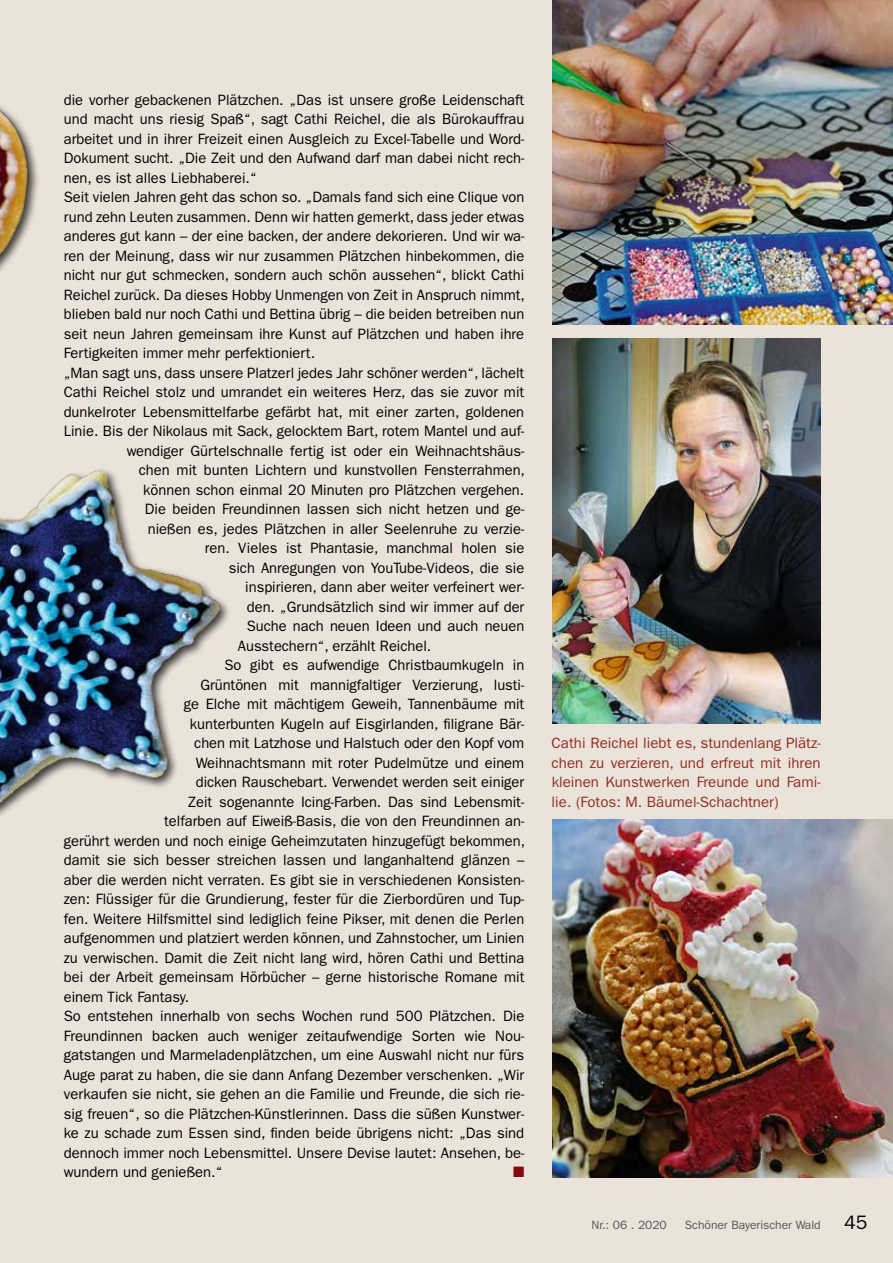
<style>
.page{position:relative;width:893px;height:1263px;background:#ebe3d9}
.page>*{position:absolute;margin:0;border:0;box-sizing:border-box;transform-origin:0 0}
.t1{font:15px "Franklin Gothic";color:#000}
.t2{font:15px/19.5px "Franklin Gothic";color:#912d21;text-align:justify}
.t3{font:15px "Zapf Dingbats";color:#820a13}
.t4{font:12px "Franklin Gothic";color:#545556}
.s1{font-size:19.5px;color:#000}
</style>
<div class="page">
<img style="left:553px;top:0;width:340px;height:325px">
<img style="left:553px;top:339px;width:268px;height:385px">
<img style="left:553px;top:820px;width:340px;height:358px">
<img style="left:0;top:106px;width:38px;height:166px">
<img style="left:0;top:469px;width:229px;height:344px">
<p class="t1" style="left:64px;top:91px;width:462px">die vorher gebackenen Plätzchen. „Das ist unsere große Leidenschaft</p>
<p class="t1" style="left:64px;top:110px;width:462px">und macht uns riesig Spaß“, sagt Cathi Reichel, die als Bürokauffrau</p>
<p class="t1" style="left:64px;top:130px;width:462px">arbeitet und in ihrer Freizeit einen Ausgleich zu Excel-Tabelle und Word-</p>
<p class="t1" style="left:64px;top:149px;width:462px">Dokument sucht. „Die Zeit und den Aufwand darf man dabei nicht rech-</p>
<p class="t1" style="left:64px;top:169px;width:195px">nen, es ist alles Liebhaberei.“</p>
<p class="t1" style="left:64px;top:188px;width:462px">Seit vielen Jahren geht das schon so. „Damals fand sich eine Clique von</p>
<p class="t1" style="left:64px;top:208px;width:462px">rund zehn Leuten zusammen. Denn wir hatten gemerkt, dass jeder etwas</p>
<p class="t1" style="left:64px;top:227px;width:462px">anderes gut kann – der eine backen, der andere dekorieren. Und wir wa-</p>
<p class="t1" style="left:64px;top:247px;width:462px">ren der Meinung, dass wir nur zusammen Plätzchen hinbekommen, die</p>
<p class="t1" style="left:64px;top:266px;width:462px">nicht nur gut schmecken, sondern auch schön aussehen“, blickt Cathi</p>
<p class="t1" style="left:64px;top:286px;width:463px">Reichel zurück. Da dieses Hobby Unmengen von Zeit in Anspruch nimmt,</p>
<p class="t1" style="left:64px;top:305px;width:462px">blieben bald nur noch Cathi und Bettina übrig – die beiden betreiben nun</p>
<p class="t1" style="left:64px;top:325px;width:462px">seit neun Jahren gemeinsam ihre Kunst auf Plätzchen und haben ihre</p>
<p class="t1" style="left:64px;top:344px;width:253px">Fertigkeiten immer mehr perfektioniert.</p>
<p class="t1" style="left:64px;top:364px;width:462px">„Man sagt uns, dass unsere Platzerl jedes Jahr schöner werden“, lächelt</p>
<p class="t1" style="left:64px;top:383px;width:462px">Cathi Reichel stolz und umrandet ein weiteres Herz, das sie zuvor mit</p>
<p class="t1" style="left:64px;top:403px;width:462px">dunkelroter Lebensmittelfarbe gefärbt hat, mit einer zarten, goldenen</p>
<p class="t1" style="left:64px;top:422px;width:462px">Linie. Bis der Nikolaus mit Sack, gelocktem Bart, rotem Mantel und auf-</p>
<p class="t1" style="left:127px;top:442px;width:399px">wendiger Gürtelschnalle fertig ist oder ein Weihnachtshäus-</p>
<p class="t1" style="left:139px;top:461px;width:388px">chen mit bunten Lichtern und kunstvollen Fensterrahmen,</p>
<p class="t1" style="left:143px;top:481px;width:382px">können schon einmal 20 Minuten pro Plätzchen vergehen.</p>
<p class="t1" style="left:145px;top:500px;width:381px">Die beiden Freundinnen lassen sich nicht hetzen und ge-</p>
<p class="t1" style="left:148px;top:520px;width:378px">nießen es, jedes Plätzchen in aller Seelenruhe zu verzie-</p>
<p class="t1" style="left:205px;top:539px;width:321px">ren. Vieles ist Phantasie, manchmal holen sie</p>
<p class="t1" style="left:229px;top:559px;width:297px">sich Anregungen von YouTube-Videos, die sie</p>
<p class="t1" style="left:245px;top:578px;width:281px">inspirieren, dann aber weiter verfeinert wer-</p>
<p class="t1" style="left:247px;top:598px;width:279px">den. „Grundsätzlich sind wir immer auf der</p>
<p class="t1" style="left:247px;top:617px;width:279px">Suche nach neuen Ideen und auch neuen</p>
<p class="t1" style="left:238px;top:637px;width:195px">Ausstechern“, erzählt Reichel.</p>
<p class="t1" style="left:224px;top:656px;width:302px">So gibt es aufwendige Christbaumkugeln in</p>
<p class="t1" style="left:200px;top:676px;width:325px">Grüntönen mit mannigfaltiger Verzierung, lusti-</p>
<p class="t1" style="left:184px;top:695px;width:342px">ge Elche mit mächtigem Geweih, Tannenbäume mit</p>
<p class="t1" style="left:190px;top:715px;width:336px">kunterbunten Kugeln auf Eisgirlanden, filigrane Bär-</p>
<p class="t1" style="left:194px;top:734px;width:331px">chen mit Latzhose und Halstuch oder den Kopf vom</p>
<p class="t1" style="left:196px;top:754px;width:330px">Weihnachtsmann mit roter Pudelmütze und einem</p>
<p class="t1" style="left:196px;top:773px;width:330px">dicken Rauschebart. Verwendet werden seit einiger</p>
<p class="t1" style="left:188px;top:793px;width:338px">Zeit sogenannte Icing-Farben. Das sind Lebensmit-</p>
<p class="t1" style="left:164px;top:812px;width:362px">telfarben auf Eiweiß-Basis, die von den Freundinnen an-</p>
<p class="t1" style="left:64px;top:832px;width:463px">gerührt werden und noch einige Geheimzutaten hinzugefügt bekommen,</p>
<p class="t1" style="left:64px;top:851px;width:462px">damit sie sich besser streichen lassen und langanhaltend glänzen –</p>
<p class="t1" style="left:64px;top:871px;width:462px">aber die werden nicht verraten. Es gibt sie in verschiedenen Konsisten-</p>
<p class="t1" style="left:64px;top:890px;width:462px">zen: Flüssiger für die Grundierung, fester für die Zierbordüren und Tup-</p>
<p class="t1" style="left:64px;top:910px;width:462px">fen. Weitere Hilfsmittel sind lediglich feine Pikser, mit denen die Perlen</p>
<p class="t1" style="left:64px;top:929px;width:462px">aufgenommen und platziert werden können, und Zahnstocher, um Linien</p>
<p class="t1" style="left:64px;top:949px;width:462px">zu verwischen. Damit die Zeit nicht lang wird, hören Cathi und Bettina</p>
<p class="t1" style="left:64px;top:968px;width:462px">bei der Arbeit gemeinsam Hörbücher – gerne historische Romane mit</p>
<p class="t1" style="left:64px;top:988px;width:127px">einem Tick Fantasy.</p>
<p class="t1" style="left:64px;top:1007px;width:462px">So entstehen innerhalb von sechs Wochen rund 500 Plätzchen. Die</p>
<p class="t1" style="left:64px;top:1027px;width:462px">Freundinnen backen auch weniger zeitaufwendige Sorten wie Nou-</p>
<p class="t1" style="left:64px;top:1046px;width:462px">gatstangen und Marmeladenplätzchen, um eine Auswahl nicht nur fürs</p>
<p class="t1" style="left:64px;top:1066px;width:462px">Auge parat zu haben, die sie dann Anfang Dezember verschenken. „Wir</p>
<p class="t1" style="left:64px;top:1085px;width:462px">verkaufen sie nicht, sie gehen an die Familie und Freunde, die sich rie-</p>
<p class="t1" style="left:64px;top:1105px;width:462px">sig freuen“, so die Plätzchen-Künstlerinnen. Dass die süßen Kunstwer-</p>
<p class="t1" style="left:64px;top:1124px;width:462px">ke zu schade zum Essen sind, finden beide übrigens nicht: „Das sind</p>
<p class="t1" style="left:64px;top:1144px;width:462px">dennoch immer noch Lebensmittel. Unsere Devise lautet: Ansehen, be-</p>
<p class="t1" style="left:64px;top:1163px;width:160px">wundern und genießen.“</p>
<p class="t3" style="left:513px;top:1165px;width:13px">■</p>
<p class="t2" style="left:552px;top:733px;width:271px">Cathi Reichel liebt es, stundenlang Plätz&shy;chen zu verzieren, und erfreut mit ihren kleinen Kunstwerken Freunde und Fami&shy;lie. (Fotos: M. Bäumel-Schachtner)</p>
<p class="t4" style="left:591px;top:1218px;width:77px">Nr.: 06 . 2020</p>
<p class="t4" style="left:685px;top:1218px;width:184px">Schöner Bayerischer Wald <span class="s1">45</span></p>
</div>
